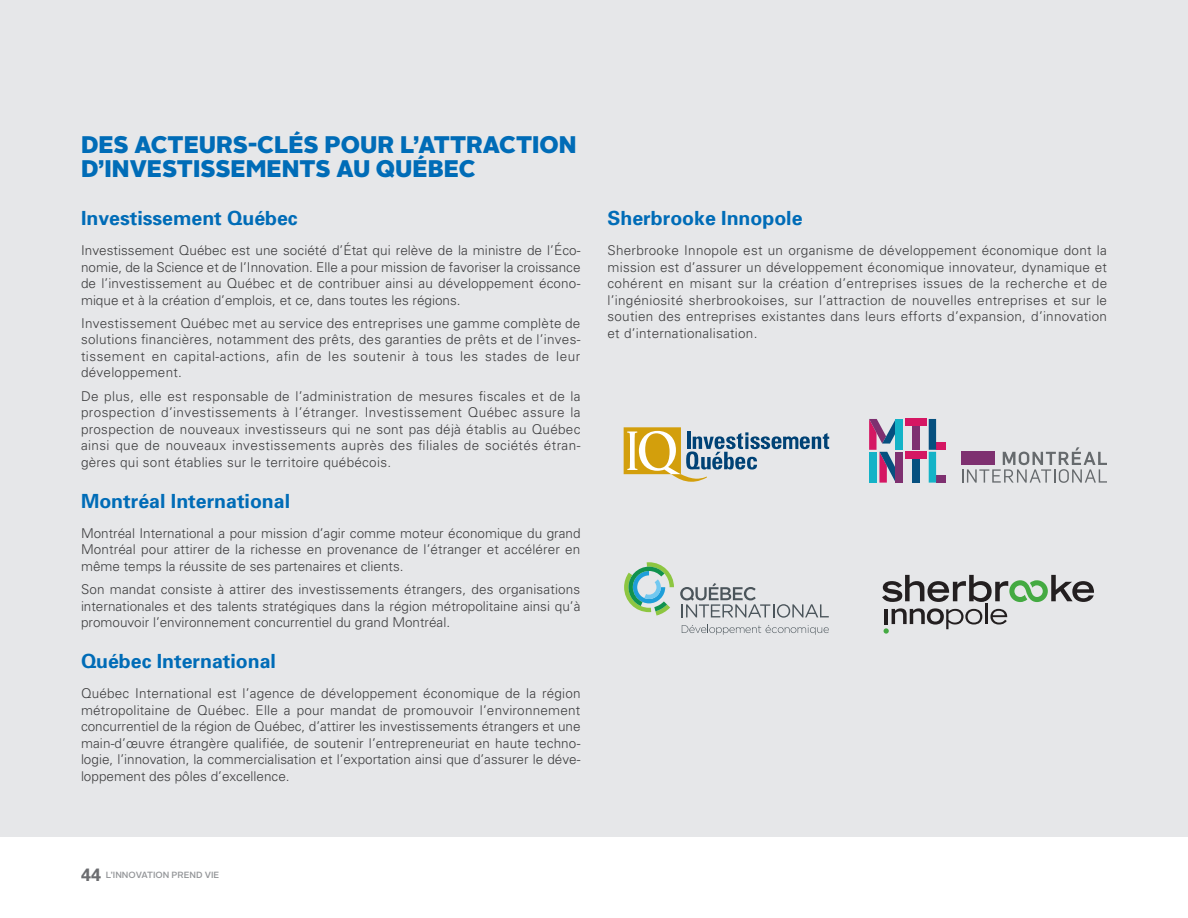
<style>
.page{position:relative;width:1188px;height:918px;background:#fff}
.page>*{position:absolute;margin:0;border:0;box-sizing:border-box;transform-origin:0 0}
.Sous-Titre_Encadré{font:900 24px/24px "Alright Sans";color:#006cb7}
.S_-titre_3{font:700 19.5px "Univers";color:#006cb7}
.Texte_courant{font:300 13.5px/16.5px "Univers";color:#3e3e3f;text-align:justify}
.t1{font:500 9px "Alright Sans";color:#939598}
.s1{font-family:"Univers";font-weight:700;font-size:18px;color:#6c6d70}
</style>
<div class="page">
<div style="left:0;top:0;width:1188px;height:837px;background:#e6e7e9"></div>
<svg style="left:624px;top:427px;width:205px;height:55px"></svg>
<svg style="left:624px;top:562px;width:50px;height:54px"></svg>
<svg style="left:680px;top:583px;width:149px;height:35px"></svg>
<svg style="left:682px;top:625px;width:147px;height:10px"></svg>
<svg style="left:962px;top:447px;width:145px;height:36px"></svg>
<div style="left:936px;top:476px;width:10px;height:7px;background:#7e3070"></div>
<div style="left:929px;top:452px;width:7px;height:31px;background:#14b3c7"></div>
<div style="left:936px;top:443px;width:10px;height:7px;background:#d51763"></div>
<div style="left:929px;top:419px;width:7px;height:31px;background:#06507f"></div>
<div style="left:912px;top:459px;width:8px;height:24px;background:#06507f"></div>
<div style="left:905px;top:452px;width:22px;height:7px;background:#d51763"></div>
<div style="left:912px;top:426px;width:8px;height:24px;background:#7e3070"></div>
<div style="left:905px;top:419px;width:22px;height:7px;background:#d51763"></div>
<svg style="left:869px;top:419px;width:27px;height:64px"></svg>
<div style="left:896px;top:452px;width:7px;height:31px;background:#7e3070"></div>
<div style="left:896px;top:419px;width:7px;height:31px;background:#14b3c7"></div>
<hr style="left:985px;top:604px;width:3px;height:20px;background:#231f20">
<svg style="left:990px;top:609px;width:17px;height:16px"></svg>
<svg style="left:884px;top:608px;width:98px;height:26px"></svg>
<svg style="left:882px;top:575px;width:212px;height:27px"></svg>
<p class="Sous-Titre_Encadré" style="left:81px;top:133px;width:497px">DES ACTEURS-CLÉS POUR L’ATTRACTION<br>D’INVESTISSEMENTS AU QUÉBEC</p>
<p class="S_-titre_3" style="left:81px;top:207px;width:218px">Investissement Québec</p>
<p class="Texte_courant" style="left:81px;top:242px;width:501px">Investissement Québec est une société d’État qui relève de la ministre de l’Éco&shy;nomie, de la Science et de l’Innovation. Elle a pour mission de favoriser la croissance de l’investissement au Québec et de contribuer ainsi au développement écono&shy;mique et à la création d’emplois, et ce, dans toutes les régions.</p>
<p class="Texte_courant" style="left:81px;top:315px;width:501px">Investissement Québec met au service des entreprises une gamme complète de solutions financières, notamment des prêts, des garanties de prêts et de l’inves&shy;tissement en capital-actions, afin de les soutenir à tous les stades de leur développement.</p>
<p class="Texte_courant" style="left:81px;top:388px;width:501px">De plus, elle est responsable de l’administration de mesures fiscales et de la prospection d’investissements à l’étranger. Investissement Québec assure la prospection de nouveaux investisseurs qui ne sont pas déjà établis au Québec ainsi que de nouveaux investissements auprès des filiales de sociétés étran&shy;gères qui sont établies sur le territoire québécois.</p>
<p class="S_-titre_3" style="left:81px;top:489px;width:211px">Montréal International</p>
<p class="Texte_courant" style="left:81px;top:525px;width:501px">Montréal International a pour mission d’agir comme moteur économique du grand Montréal pour attirer de la richesse en provenance de l’étranger et accélérer en même temps la réussite de ses partenaires et clients.</p>
<p class="Texte_courant" style="left:81px;top:581px;width:501px">Son mandat consiste à attirer des investissements étrangers, des organisations internationales et des talents stratégiques dans la région métropolitaine ainsi qu’à promouvoir l’environnement concurrentiel du grand Montréal.</p>
<p class="S_-titre_3" style="left:81px;top:650px;width:197px">Québec International</p>
<p class="Texte_courant" style="left:81px;top:685px;width:501px">Québec International est l’agence de développement économique de la région métropolitaine de Québec. Elle a pour mandat de promouvoir l’environnement concurrentiel de la région de Québec, d’attirer les investissements étrangers et une main-d’œuvre étrangère qualifiée, de soutenir l’entrepreneuriat en haute techno&shy;logie, l’innovation, la commercialisation et l’exportation ainsi que d’assurer le déve&shy;loppement des pôles d’excellence.</p>
<p class="S_-titre_3" style="left:608px;top:207px;width:197px">Sherbrooke Innopole</p>
<p class="Texte_courant" style="left:608px;top:242px;width:501px">Sherbrooke Innopole est un organisme de développement économique dont la mission est d’assurer un développement économique innovateur, dynamique et cohérent en misant sur la création d’entreprises issues de la recherche et de l’ingéniosité sherbrookoises, sur l’attraction de nouvelles entreprises et sur le soutien des entreprises existantes dans leurs efforts d’expansion, d’innovation et d’internationalisation.</p>
<p class="t1" style="left:81px;top:869px;width:140px"><span class="s1">44</span> L’INNOVATION PREND VIE</p>
</div>
